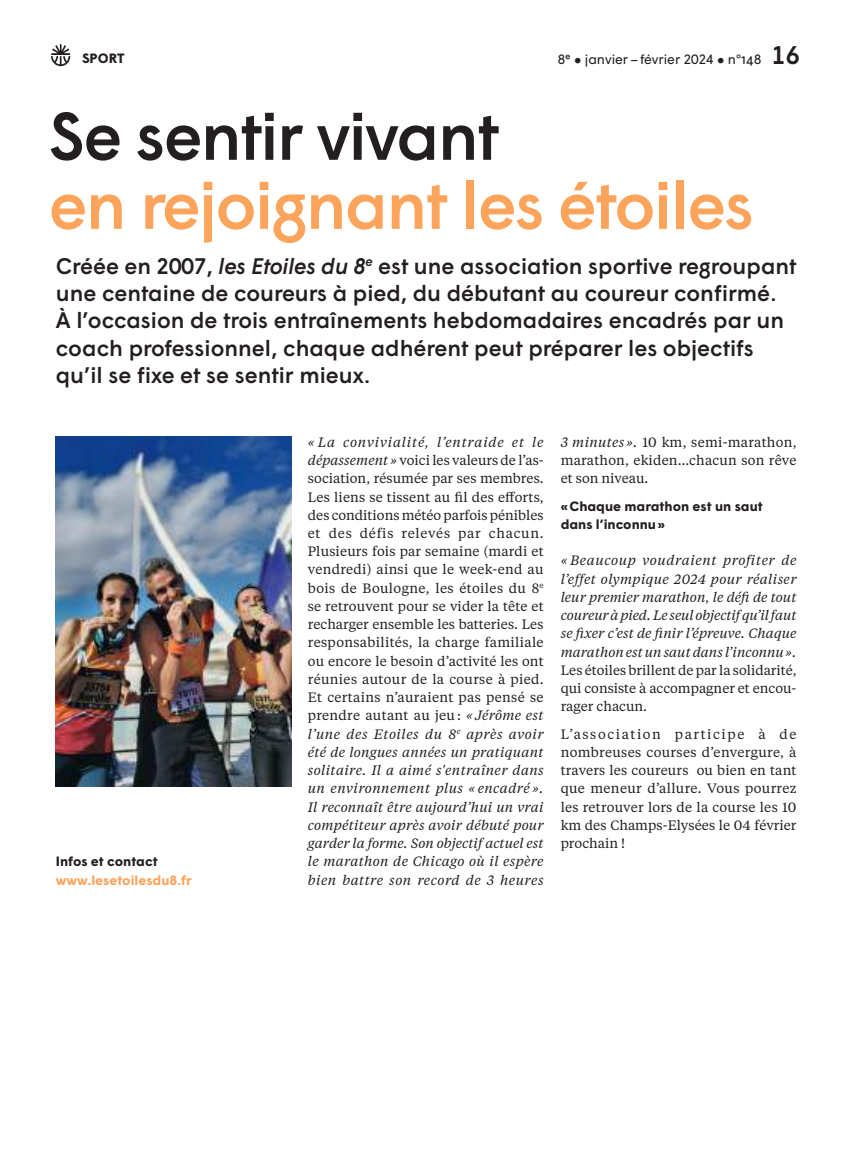
<style>
.page{position:relative;width:851px;height:1149px;background:#fff}
.page>*{position:absolute;margin:0;border:0;box-sizing:border-box;transform-origin:0 0}
.t1{font:500 67.05px "Wigrum";letter-spacing:-.025em;color:#fca45c}
.t2{font:500 67.05px "Wigrum";letter-spacing:-.025em;color:#241f1f}
.t3{font:500 22.5px/27.3px "Wigrum";color:#241f1f}
.t4{font:13.5px/18.1px "Tiempos Text";letter-spacing:.015em;color:#241f1f;text-align:justify}
.t5{font:italic 13.5px/18.3px "Tiempos Text";color:#241f1f;text-align:justify}
.t6{font:700 13.5px/18.1px "Wigrum";color:#241f1f}
.t7{font:13.5px "Wigrum";color:#241f1f}
.t8{font:700 13.5px "Wigrum";color:#fca45d}
.s1{font-weight:500;font-size:25.5px}
.s2{font-style:italic}
</style>
<div class="page">
<img style="left:56px;top:436px;width:235px;height:350px">
<svg style="left:51px;top:44px;width:19px;height:22px"></svg>
<p class="t6" style="left:82px;top:48px;width:44px">SPORT</p>
<p class="t7" style="left:557px;top:49px;width:244px">8e ● janvier – février 2024 ● n°148 <span class="s1">16</span></p>
<h1 class="t2" style="left:49px;top:85px;width:451px">Se sentir vivant</h1>
<h1 class="t1" style="left:49px;top:154px;width:706px">en rejoignant les étoiles</h1>
<p class="t3" style="left:56px;top:250px;width:742px">Créée en 2007, <span class="s2">les Etoiles du 8</span><sup>e</sup> est une association sportive regroupant une centaine de coureurs à pied, du débutant au coureur confirmé.<br>À l’occasion de trois entraînements hebdomadaires encadrés par un coach professionnel, chaque adhérent peut préparer les objectifs qu’il se fixe et se sentir mieux.</p>
<p class="t6" style="left:56px;top:851px;width:103px">Infos et contact</p>
<p class="t8" style="left:56px;top:869px;width:138px">www.lesetoilesdu8.fr</p>
<p class="t4" style="left:308px;top:432px;width:237px"><span class="s2">« La convivialité, l’entraide et le dépassement »</span> voici les valeurs de l’as&shy;sociation, résumée par ses membres.<br>Les liens se tissent au fil des efforts, des conditions météo parfois pénibles et des défis relevés par chacun.<br>Plusieurs fois par semaine (mardi et vendredi) ainsi que le week-end au bois de Boulogne, les étoiles du 8<sup>e </sup>se retrouvent pour se vider la tête et recharger ensemble les batteries. Les responsabilités, la charge familiale ou encore le besoin d’activité les ont réunies autour de la course à pied.<br>Et certains n’auraient pas pensé se prendre autant au jeu : <span class="s2">« Jérôme est l’une des Etoiles du 8</span><sup>e</sup> <span class="s2">après avoir été de longues années un pratiquant solitaire. Il a aimé s'entraîner dans un environnement plus « encadré ».<br>Il reconnaît être aujourd’hui un vrai compétiteur après avoir débuté pour garder la forme. Son objectif actuel est le marathon de Chicago où il espère bien battre son record de 3 heures</span></p>
<p class="t4" style="left:560px;top:432px;width:237px"><span class="s2">3 minutes ».</span> 10 km, semi-marathon, marathon, ekiden…chacun son rêve et son niveau.</p>
<p class="t6" style="left:560px;top:495px;width:204px">« Chaque marathon est un saut dans l’inconnu »</p>
<p class="t5" style="left:560px;top:550px;width:237px">« Beaucoup voudraient profiter de l’effet olympique 2024 pour réaliser leur premier marathon, le défi de tout coureur à pied. Le seul objectif qu’il faut se fixer c’est de finir l’épreuve. Chaque marathon est un saut dans l’inconnu».</p>
<p class="t4" style="left:560px;top:660px;width:237px">Les étoiles brillent de par la solidarité, qui consiste à accompagner et encou&shy;rager chacun.</p>
<p class="t4" style="left:560px;top:724px;width:237px">L’association participe à de nombreuses courses d’envergure, à travers les coureurs ou bien en tant que meneur d’allure. Vous pourrez les retrouver lors de la course les 10 km des Champs-Elysées le 04 février prochain !</p>
</div>
